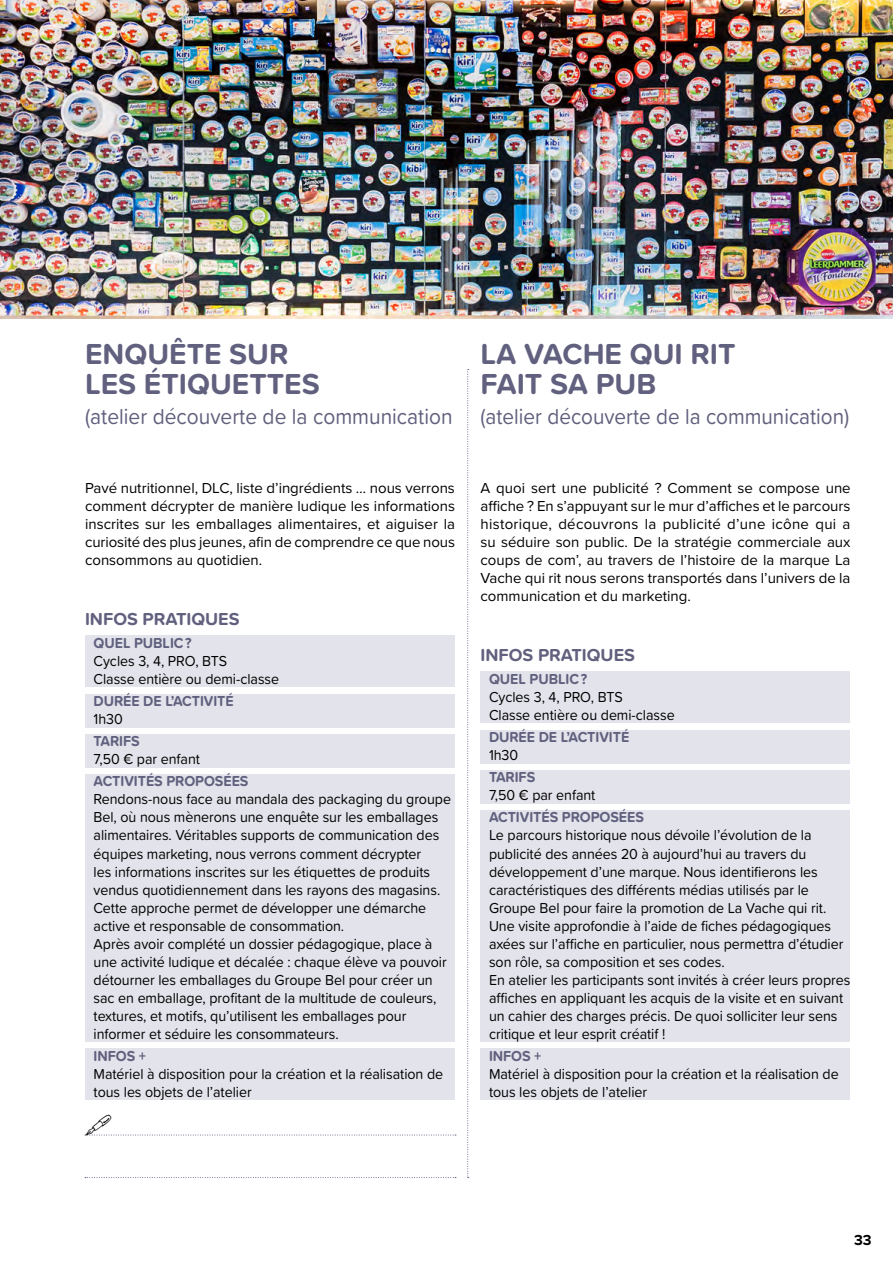
<style>
.page{position:relative;width:893px;height:1263px;background:#fff}
.page>*{position:absolute;margin:0;border:0;box-sizing:border-box;transform-origin:0 0}
.t1{font:700 30px/30px "Proxima Soft";color:#61607e}
.t2{font:22.5px "Proxima Soft";color:#61607e;scale:.92 1}
.t3{font:22.5px "Proxima Soft";color:#61607e;scale:.93 1}
.t4{font:700 18px "Proxima Soft";color:#61607e}
.t5{font:15px/18px "Proxima Soft";letter-spacing:-.005em;color:#000;scale:.95 1}
.t6{font:15px/18px "Proxima Nova";color:#000;text-align:justify}
.t7{font:700 15px "Proxima Soft";letter-spacing:-.005em;color:#61607e;scale:.95 1}
.t8{font:700 15px "Proxima Nova";color:#000}
</style>
<div class="page">
<div style="left:85px;top:636px;width:370px;height:51px;background:#e3e3eb"></div>
<div style="left:85px;top:694px;width:370px;height:33px;background:#e3e3eb"></div>
<div style="left:85px;top:734px;width:370px;height:33px;background:#e3e3eb"></div>
<div style="left:85px;top:775px;width:370px;height:267px;background:#e3e3eb"></div>
<div style="left:85px;top:1049px;width:370px;height:51px;background:#e3e3eb"></div>
<svg style="left:467px;top:369px;width:2px;height:809px"></svg>
<svg style="left:85px;top:1177px;width:371px;height:1px"></svg>
<img style="left:0;top:0;width:893px;height:319px">
<div style="left:480px;top:672px;width:370px;height:51px;background:#e3e3eb"></div>
<div style="left:480px;top:730px;width:370px;height:33px;background:#e3e3eb"></div>
<div style="left:480px;top:770px;width:370px;height:33px;background:#e3e3eb"></div>
<div style="left:480px;top:811px;width:370px;height:231px;background:#e3e3eb"></div>
<div style="left:480px;top:1049px;width:370px;height:51px;background:#e3e3eb"></div>
<svg style="left:85px;top:1134px;width:371px;height:2px"></svg>
<h1 class="t1" style="left:85px;top:338px;width:236px">ENQUÊTE SUR<br>LES ÉTIQUETTES</h1>
<h2 class="t3" style="left:85px;top:399px;width:397px">(atelier découverte de la communication</h2>
<p class="t6" style="left:85px;top:478px;width:372px">Pavé nutritionnel, DLC, liste d’ingrédients … nous verrons comment décrypter de manière ludique les informations inscrites sur les emballages alimentaires, et aiguiser la curiosité des plus jeunes, afin de comprendre ce que nous consommons au quotidien.</p>
<p class="t4" style="left:85px;top:606px;width:156px">INFOS PRATIQUES</p>
<p class="t7" style="left:94px;top:631px;width:105px">QUEL PUBLIC ?</p>
<p class="t5" style="left:94px;top:651px;width:197px">Cycles 3, 4, PRO, BTS<br>Classe entière ou demi-classe</p>
<p class="t7" style="left:94px;top:690px;width:149px">DURÉE DE L’ACTIVITÉ</p>
<p class="t5" style="left:94px;top:709px;width:32px">1h30</p>
<p class="t7" style="left:94px;top:730px;width:50px">TARIFS</p>
<p class="t5" style="left:94px;top:749px;width:114px">7,50 € par enfant</p>
<p class="t7" style="left:94px;top:770px;width:165px">ACTIVITÉS PROPOSÉES</p>
<p class="t5" style="left:94px;top:790px;width:378px">Rendons-nous face au mandala des packaging du groupe Bel, où nous mènerons une enquête sur les emballages alimentaires. Véritables supports de communication des équipes marketing, nous verrons comment décrypter<br>les informations inscrites sur les étiquettes de produits vendus quotidiennement dans les rayons des magasins.<br>Cette approche permet de développer une démarche active et responsable de consommation.<br>Après avoir complété un dossier pédagogique, place à une activité ludique et décalée : chaque élève va pouvoir détourner les emballages du Groupe Bel pour créer un sac en emballage, profitant de la multitude de couleurs, textures, et motifs, qu’utilisent les emballages pour informer et séduire les consommateurs.</p>
<p class="t7" style="left:94px;top:1044px;width:57px">INFOS +</p>
<p class="t5" style="left:94px;top:1064px;width:370px">Matériel à disposition pour la création et la réalisation de tous les objets de l’atelier</p>
<h1 class="t1" style="left:480px;top:338px;width:256px">LA VACHE QUI RIT<br>FAIT SA PUB</h1>
<h2 class="t2" style="left:480px;top:399px;width:402px">(atelier découverte de la communication)</h2>
<p class="t6" style="left:480px;top:478px;width:372px">A quoi sert une publicité ? Comment se compose une affiche ? En s’appuyant sur le mur d’affiches et le parcours historique, découvrons la publicité d’une icône qui a su séduire son public. De la stratégie commerciale aux coups de com’, au travers de l’histoire de la marque La Vache qui rit nous serons transportés dans l’univers de la communication et du marketing.</p>
<p class="t4" style="left:480px;top:642px;width:156px">INFOS PRATIQUES</p>
<p class="t7" style="left:489px;top:667px;width:105px">QUEL PUBLIC ?</p>
<p class="t5" style="left:489px;top:687px;width:197px">Cycles 3, 4, PRO, BTS<br>Classe entière ou demi-classe</p>
<p class="t7" style="left:489px;top:726px;width:149px">DURÉE DE L’ACTIVITÉ</p>
<p class="t5" style="left:489px;top:745px;width:32px">1h30</p>
<p class="t7" style="left:489px;top:766px;width:50px">TARIFS</p>
<p class="t5" style="left:489px;top:785px;width:114px">7,50 € par enfant</p>
<p class="t7" style="left:489px;top:806px;width:165px">ACTIVITÉS PROPOSÉES</p>
<p class="t5" style="left:489px;top:826px;width:382px">Le parcours historique nous dévoile l’évolution de la publicité des années 20 à aujourd’hui au travers du développement d’une marque. Nous identifierons les caractéristiques des différents médias utilisés par le Groupe Bel pour faire la promotion de La Vache qui rit.<br>Une visite approfondie à l’aide de fiches pédagogiques axées sur l’affiche en particulier, nous permettra d’étudier son rôle, sa composition et ses codes.<br>En atelier les participants sont invités à créer leurs propres affiches en appliquant les acquis de la visite et en suivant un cahier des charges précis. De quoi solliciter leur sens critique et leur esprit créatif !</p>
<p class="t7" style="left:489px;top:1044px;width:57px">INFOS +</p>
<p class="t5" style="left:489px;top:1064px;width:370px">Matériel à disposition pour la création et la réalisation de tous les objets de l’atelier</p>
<p class="t8" style="left:854px;top:1229px;width:19px">33</p>
</div>
